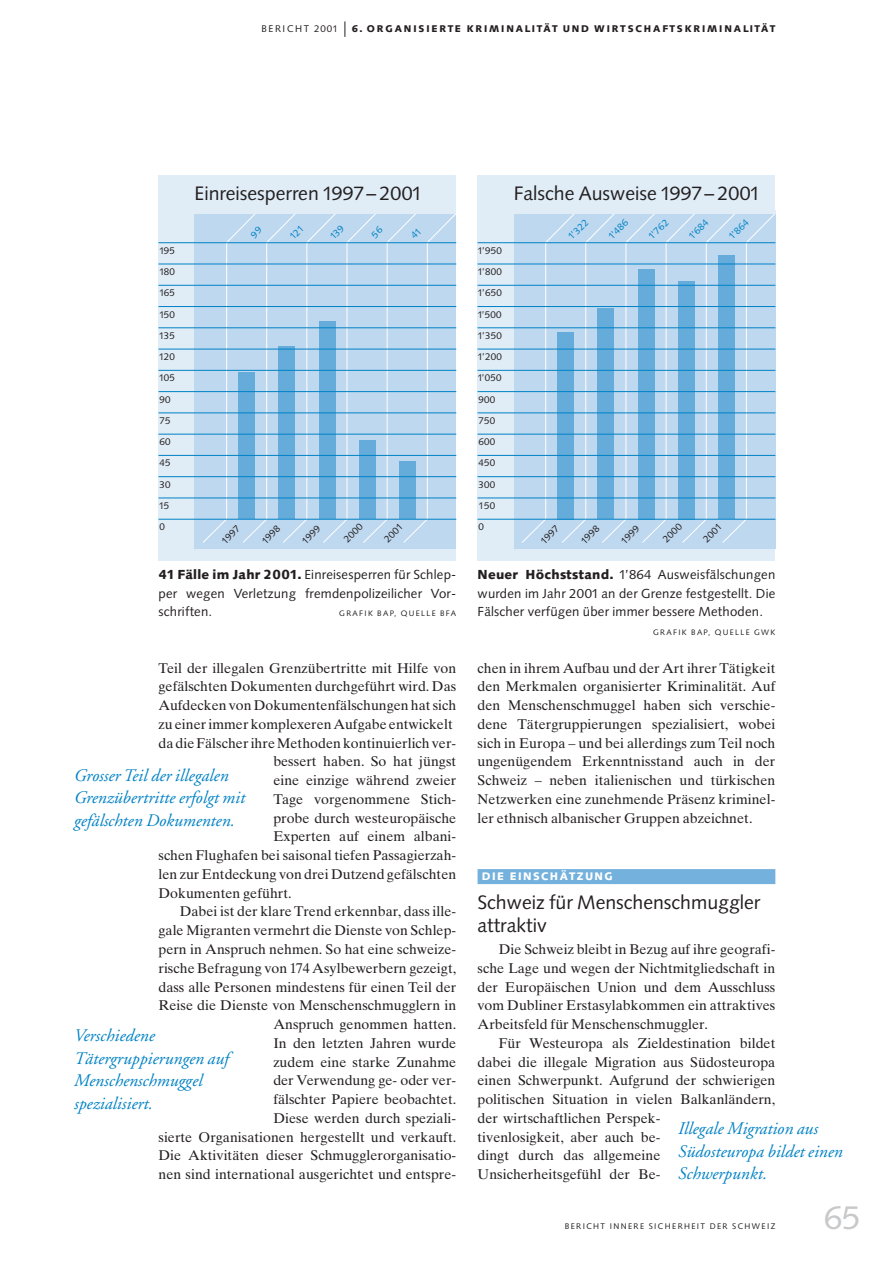
<style>
.page{position:relative;width:893px;height:1262px;background:#fff}
.page>*{position:absolute;margin:0;border:0;box-sizing:border-box;transform-origin:0 0}
.t1{font:33px "Syntax";color:#c7c8ca}
.t2{font:19.5px/23.2px "Syntax";color:#231f20}
.t3{font:italic 17.7px/22.5px "Adobe Garamond";color:#0082c5}
.t4{font:14.1px/18.8px "Times Ten";color:#231f20;text-align:justify}
.t5{font:13.2px/18.8px "Syntax";letter-spacing:.015em;color:#231f20;text-align:justify}
.t6{font:900 10.95px "Syntax";letter-spacing:.13em;color:#fff}
.t7{font:9.75px/21.3px "Syntax";letter-spacing:.03em;color:#231f20}
.t8{font:900 9.75px "Syntax";letter-spacing:.195em;color:#231f20}
.t9{font:9.75px "Syntax";color:#0082c5}
.t10{font:9.75px "Syntax";letter-spacing:.165em;color:#231f20}
.t11{font:8.25px "Syntax";letter-spacing:.165em;color:#231f20}
.t12{font:7.95px "Syntax";letter-spacing:.165em;color:#231f20}
.s1{font-weight:900}
</style>
<div class="page">
<svg style="left:344px;top:21px;width:1px;height:16px"></svg>
<div style="left:477px;top:869px;width:298px;height:15px;background:#74b1dd"></div>
<div style="left:158px;top:175px;width:298px;height:385px;background:#e0ecf6"></div>
<div style="left:195px;top:214px;width:261px;height:335px;background:#bed8ef"></div>
<svg style="left:202px;top:214px;width:255px;height:329px"></svg>
<hr style="left:158px;top:391px;width:298px;height:1px;background:#0082c5">
<hr style="left:158px;top:370px;width:298px;height:1px;background:#0082c5">
<hr style="left:158px;top:349px;width:298px;height:1px;background:#0082c5">
<hr style="left:158px;top:327px;width:298px;height:1px;background:#0082c5">
<hr style="left:158px;top:306px;width:298px;height:1px;background:#0082c5">
<hr style="left:158px;top:285px;width:298px;height:1px;background:#0082c5">
<hr style="left:158px;top:264px;width:298px;height:1px;background:#0082c5">
<hr style="left:158px;top:242px;width:298px;height:1px;background:#0082c5">
<hr style="left:158px;top:412px;width:298px;height:1px;background:#0082c5">
<hr style="left:158px;top:434px;width:298px;height:1px;background:#0082c5">
<hr style="left:158px;top:455px;width:298px;height:1px;background:#0082c5">
<hr style="left:158px;top:476px;width:298px;height:1px;background:#0082c5">
<hr style="left:158px;top:497px;width:298px;height:1px;background:#0082c5">
<hr style="left:158px;top:519px;width:298px;height:1px;background:#0082c5">
<div style="left:477px;top:175px;width:298px;height:385px;background:#e0ecf6"></div>
<div style="left:513px;top:214px;width:262px;height:335px;background:#bed8ef"></div>
<svg style="left:521px;top:212px;width:255px;height:332px"></svg>
<hr style="left:513px;top:211px;width:262px;height:3px;background:#e0ecf6">
<div style="left:557px;top:332px;width:17px;height:187px;background:#65acdb"></div>
<div style="left:597px;top:308px;width:17px;height:211px;background:#65acdb"></div>
<div style="left:637px;top:269px;width:17px;height:250px;background:#65acdb"></div>
<div style="left:678px;top:281px;width:16px;height:238px;background:#65acdb"></div>
<div style="left:718px;top:255px;width:16px;height:264px;background:#65acdb"></div>
<hr style="left:477px;top:391px;width:298px;height:1px;background:#0082c5">
<hr style="left:477px;top:370px;width:298px;height:1px;background:#0082c5">
<hr style="left:477px;top:349px;width:298px;height:1px;background:#0082c5">
<hr style="left:477px;top:327px;width:298px;height:1px;background:#0082c5">
<hr style="left:477px;top:306px;width:298px;height:1px;background:#0082c5">
<hr style="left:477px;top:285px;width:298px;height:1px;background:#0082c5">
<hr style="left:477px;top:264px;width:298px;height:1px;background:#0082c5">
<hr style="left:477px;top:242px;width:298px;height:1px;background:#0082c5">
<hr style="left:477px;top:412px;width:298px;height:1px;background:#0082c5">
<hr style="left:477px;top:434px;width:298px;height:1px;background:#0082c5">
<hr style="left:477px;top:455px;width:298px;height:1px;background:#0082c5">
<hr style="left:477px;top:476px;width:298px;height:1px;background:#0082c5">
<hr style="left:477px;top:497px;width:298px;height:1px;background:#0082c5">
<hr style="left:477px;top:519px;width:298px;height:1px;background:#0082c5">
<svg style="left:250px;top:226px;width:12px;height:12px"></svg>
<svg style="left:289px;top:226px;width:14px;height:13px"></svg>
<svg style="left:329px;top:224px;width:16px;height:15px"></svg>
<svg style="left:371px;top:226px;width:12px;height:12px"></svg>
<svg style="left:410px;top:228px;width:11px;height:11px"></svg>
<p class="t10" style="left:261px;top:25px;width:78px">BERICHT 2001</p>
<p class="t8" style="left:352px;top:25px;width:425px">6. ORGANISIERTE KRIMINALITÄT UND WIRTSCHAFTSKRIMINALITÄT</p>
<p class="t7" style="left:159px;top:241px;width:18px">195<br>180<br>165<br>150<br>135<br>120<br>105<br>90<br>75<br>60<br>45<br>30<br>15<br>0</p>
<h2 class="t2" style="left:195px;top:183px;width:229px">Einreisesperren 1997– 2001</h2>
<p class="t7" style="left:216px;top:535px;width:23px;rotate:-45deg">1997</p>
<p class="t7" style="left:256px;top:535px;width:23px;rotate:-45deg">1998</p>
<p class="t7" style="left:296px;top:535px;width:23px;rotate:-45deg">1999</p>
<p class="t7" style="left:338px;top:533px;width:24px;rotate:-45deg">2000</p>
<p class="t7" style="left:379px;top:533px;width:24px;rotate:-45deg">2001</p>
<p class="t5" style="left:158px;top:566px;width:299px"><span class="s1">41 Fälle im Jahr 2001.</span> Einreisesperren für Schlep&shy;per wegen Verletzung fremdenpolizeilicher Vor&shy;schriften.</p>
<p class="t12" style="left:339px;top:610px;width:118px">GRAFIK BAP, QUELLE BFA</p>
<p class="t4" style="left:158px;top:660px;width:299px">Teil der illegalen Grenzübertritte mit Hilfe von</p>
<p class="t4" style="left:158px;top:678px;width:299px">gefälschten Dokumenten durchgeführt wird. Das</p>
<p class="t4" style="left:158px;top:697px;width:299px">Aufdecken von Dokumentenfälschungen hat sich</p>
<p class="t4" style="left:158px;top:716px;width:296px">zu einer immer komplexeren Aufgabe entwickelt</p>
<p class="t4" style="left:158px;top:735px;width:299px">da die Fälscher ihre Methoden kontinuierlich ver-</p>
<p class="t4" style="left:273px;top:753px;width:184px">bessert haben. So hat jüngst</p>
<p class="t4" style="left:273px;top:772px;width:184px">eine einzige während zweier</p>
<p class="t4" style="left:273px;top:791px;width:184px">Tage vorgenommene Stich-</p>
<p class="t4" style="left:273px;top:810px;width:184px">probe durch westeuropäische</p>
<p class="t4" style="left:273px;top:828px;width:184px">Experten auf einem albani-</p>
<p class="t4" style="left:158px;top:847px;width:299px">schen Flughafen bei saisonal tiefen Passagierzah-</p>
<p class="t4" style="left:158px;top:866px;width:299px">len zur Entdeckung von drei Dutzend gefälschten</p>
<p class="t4" style="left:158px;top:885px;width:135px">Dokumenten geführt.</p>
<p class="t4" style="left:180px;top:903px;width:278px">Dabei ist der klare Trend erkennbar, dass ille-</p>
<p class="t4" style="left:158px;top:922px;width:299px">gale Migranten vermehrt die Dienste von Schlep-</p>
<p class="t4" style="left:158px;top:941px;width:299px">pern in Anspruch nehmen. So hat eine schweize-</p>
<p class="t4" style="left:158px;top:960px;width:299px">rische Befragung von 174 Asylbewerbern gezeigt,</p>
<p class="t4" style="left:158px;top:978px;width:299px">dass alle Personen mindestens für einen Teil der</p>
<p class="t4" style="left:158px;top:997px;width:299px">Reise die Dienste von Menschenschmugglern in</p>
<p class="t4" style="left:273px;top:1016px;width:184px">Anspruch genommen hatten.</p>
<p class="t4" style="left:273px;top:1035px;width:184px">In den letzten Jahren wurde</p>
<p class="t4" style="left:273px;top:1053px;width:184px">zudem eine starke Zunahme</p>
<p class="t4" style="left:273px;top:1072px;width:184px">der Verwendung ge- oder ver-</p>
<p class="t4" style="left:273px;top:1091px;width:184px">fälschter Papiere beobachtet.</p>
<p class="t4" style="left:273px;top:1110px;width:184px">Diese werden durch speziali-</p>
<p class="t4" style="left:158px;top:1128px;width:299px">sierte Organisationen hergestellt und verkauft.</p>
<p class="t4" style="left:158px;top:1147px;width:299px">Die Aktivitäten dieser Schmugglerorganisatio-</p>
<p class="t4" style="left:158px;top:1166px;width:299px">nen sind international ausgerichtet und entspre-</p>
<p class="t3" style="left:73px;top:765px;width:172px">Grosser Teil der illegalen<br>Grenzübertritte erfolgt mit gefälschten Dokumenten.</p>
<p class="t3" style="left:73px;top:1026px;width:156px">Verschiedene<br>Tätergruppierungen auf<br>Menschenschmuggel spezialisiert.</p>
<p class="t7" style="left:477px;top:241px;width:26px">1’950<br>1’800<br>1’650<br>1’500<br>1’350<br>1’200<br>1’050<br>900<br>750<br>600<br>450<br>300<br>150<br>0</p>
<h2 class="t2" style="left:513px;top:183px;width:248px">Falsche Ausweise 1997– 2001</h2>
<p class="t9" style="left:727px;top:235px;width:26px;rotate:-45deg">1’864</p>
<p class="t9" style="left:687px;top:235px;width:26px;rotate:-45deg">1’684</p>
<p class="t9" style="left:607px;top:235px;width:25px;rotate:-45deg">1’486</p>
<p class="t9" style="left:566px;top:235px;width:26px;rotate:-45deg">1’322</p>
<p class="t9" style="left:647px;top:235px;width:26px;rotate:-45deg">1’762</p>
<p class="t7" style="left:535px;top:535px;width:23px;rotate:-45deg">1997</p>
<p class="t7" style="left:575px;top:535px;width:23px;rotate:-45deg">1998</p>
<p class="t7" style="left:615px;top:535px;width:23px;rotate:-45deg">1999</p>
<p class="t7" style="left:657px;top:533px;width:24px;rotate:-45deg">2000</p>
<p class="t7" style="left:697px;top:533px;width:24px;rotate:-45deg">2001</p>
<p class="t5" style="left:477px;top:566px;width:299px"><span class="s1">Neuer Höchststand.</span> 1’864 Ausweisfälschungen wurden im Jahr 2001 an der Grenze festgestellt. Die Fälscher verfügen über immer bessere Methoden.</p>
<p class="t12" style="left:653px;top:629px;width:124px">GRAFIK BAP, QUELLE GWK</p>
<p class="t4" style="left:477px;top:660px;width:299px">chen in ihrem Aufbau und der Art ihrer Tätigkeit den Merkmalen organisierter Kriminalität. Auf den Menschenschmuggel haben sich verschie&shy;dene Tätergruppierungen spezialisiert, wobei sich in Europa – und bei allerdings zum Teil noch ungenügendem Erkenntnisstand auch in der Schweiz – neben italienischen und türkischen Netzwerken eine zunehmende Präsenz kriminel&shy;ler ethnisch albanischer Gruppen abzeichnet.</p>
<p class="t6" style="left:482px;top:872px;width:132px">DIE EINSCHÄTZUNG</p>
<h2 class="t2" style="left:477px;top:892px;width:284px">Schweiz für Menschenschmuggler attraktiv</h2>
<p class="t4" style="left:477px;top:941px;width:299px;text-indent:21px">Die Schweiz bleibt in Bezug auf ihre geografi&shy;sche Lage und wegen der Nichtmitgliedschaft in der Europäischen Union und dem Ausschluss vom Dubliner Erstasylabkommen ein attraktives Arbeitsfeld für Menschenschmuggler.</p>
<p class="t4" style="left:477px;top:1035px;width:299px;text-align:left;text-indent:21px">Für Westeuropa als Zieldestination bildet dabei die illegale Migration aus Südosteuropa einen Schwerpunkt. Aufgrund der schwierigen politischen Situation in vielen Balkanländern, der wirtschaftlichen Perspek-<br>tivenlosigkeit, aber auch be-<br>dingt durch das allgemeine Unsicherheitsgefühl der Be-</p>
<p class="t3" style="left:677px;top:1118px;width:166px">Illegale Migration aus<br>Südosteuropa bildet einen<br>Schwerpunkt.</p>
<p class="t11" style="left:565px;top:1223px;width:212px">BERICHT INNERE SICHERHEIT DER SCHWEIZ</p>
<h1 class="t1" style="left:823px;top:1204px;width:38px">65</h1>
</div>
